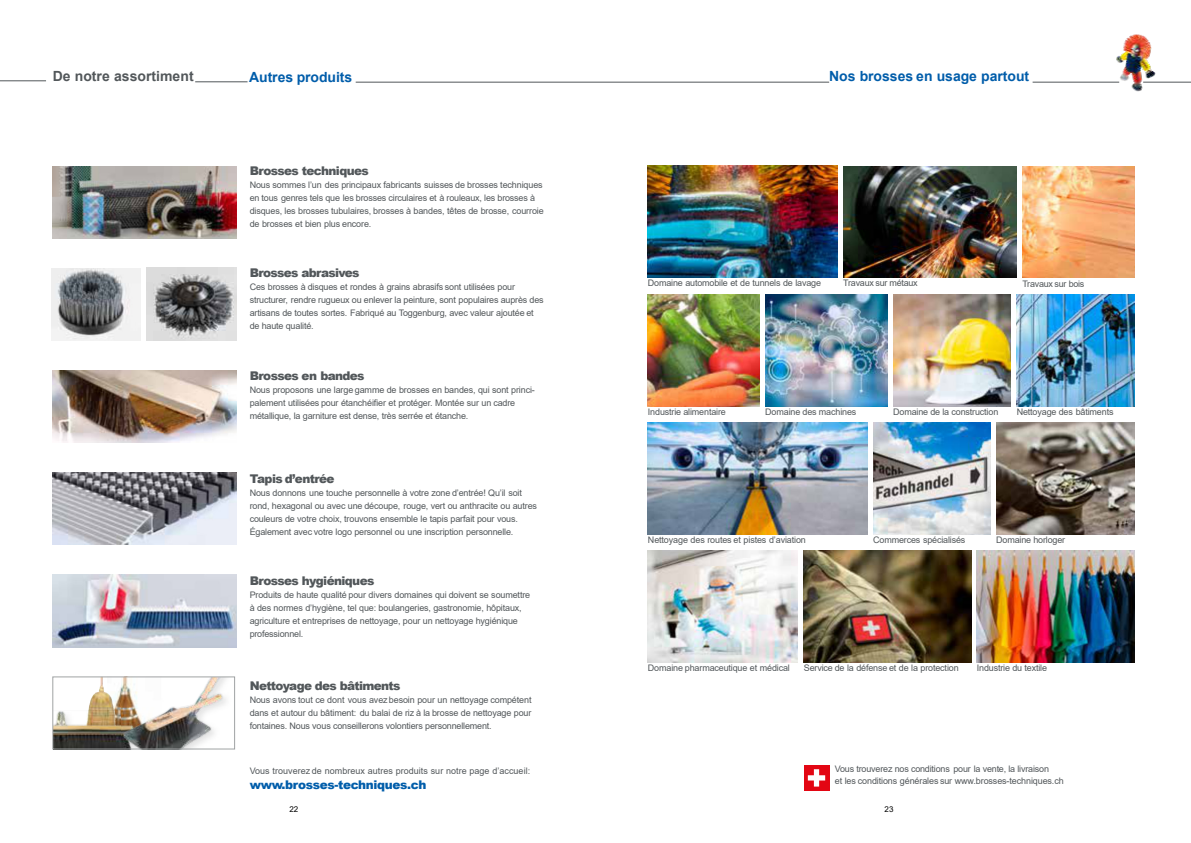
<style>
.page{position:relative;width:1191px;height:843px;background:#fff}
.page>*{position:absolute;margin:0;border:0;box-sizing:border-box;transform-origin:0 0}
.t1{font:700 14px "Arial";color:#005daa}
.t2{font:700 14px "Arial";color:#52575a}
.t3{font:900 12px "Arial";letter-spacing:-.05em;color:#52575a}
.t4{font:900 12px "Arial";letter-spacing:-.03em;color:#005daa}
.t5{font:9px/13px "Arial";letter-spacing:-.015em;color:#52575a}
.t6{font:9px "Arial";letter-spacing:.005em;color:#52575a}
.t7{font:8px "Arial";color:#000}
</style>
<div class="page">
<img style="left:1112px;top:34px;width:45px;height:58px">
<hr style="left:0;top:80px;width:46px;height:1px;background:#52575a">
<hr style="left:1143px;top:82px;width:48px;height:1px;background:#52575a">
<hr style="left:195px;top:81px;width:53px;height:1px;background:#52575a">
<div style="left:804px;top:765px;width:25px;height:25px;background:#e30613"></div>
<svg style="left:808px;top:769px;width:17px;height:17px"></svg>
<hr style="left:356px;top:82px;width:473px;height:1px;background:#52575a">
<hr style="left:1033px;top:82px;width:86px;height:1px;background:#52575a">
<img style="left:53px;top:472px;width:183px;height:72px">
<img style="left:53px;top:166px;width:183px;height:72px">
<img style="left:107px;top:683px;width:15px;height:27px">
<img style="left:88px;top:687px;width:12px;height:23px">
<img style="left:53px;top:710px;width:69px;height:39px">
<img style="left:122px;top:678px;width:112px;height:71px">
<img style="left:123px;top:678px;width:101px;height:71px">
<img style="left:53px;top:370px;width:183px;height:72px">
<img style="left:53px;top:574px;width:183px;height:72px">
<img style="left:147px;top:268px;width:89px;height:72px">
<img style="left:52px;top:268px;width:89px;height:72px">
<img style="left:977px;top:550px;width:157px;height:112px">
<img style="left:843px;top:166px;width:174px;height:112px">
<img style="left:1022px;top:166px;width:112px;height:112px">
<img style="left:648px;top:294px;width:112px;height:112px">
<img style="left:765px;top:294px;width:122px;height:112px">
<img style="left:1017px;top:294px;width:117px;height:112px">
<img style="left:648px;top:422px;width:220px;height:112px">
<img style="left:873px;top:422px;width:118px;height:112px">
<img style="left:996px;top:422px;width:138px;height:112px">
<img style="left:648px;top:550px;width:150px;height:112px">
<img style="left:804px;top:550px;width:167px;height:112px">
<img style="left:893px;top:294px;width:118px;height:112px">
<img style="left:648px;top:165px;width:190px;height:112px">
<div style="left:53px;top:676px;width:182px;height:72px;border:1px solid #a0a3a4"></div>
<h1 class="t2" style="left:53px;top:71px;width:143px">De notre assortiment</h1>
<h1 class="t1" style="left:249px;top:72px;width:104px">Autres produits</h1>
<h2 class="t3" style="left:250px;top:166px;width:121px">Brosses techniques</h2>
<p class="t5" style="left:250px;top:179px;width:296px">Nous sommes l’un des principaux fabricants suisses de brosses techniques en tous genres tels que les brosses circulaires et à rouleaux, les brosses à disques, les brosses tubulaires, brosses à bandes, têtes de brosse, courroie de brosses et bien plus encore.</p>
<h2 class="t3" style="left:250px;top:268px;width:111px">Brosses abrasives</h2>
<p class="t5" style="left:250px;top:281px;width:296px">Ces brosses à disques et rondes à grains abrasifs sont utilisées pour structurer, rendre rugueux ou enlever la peinture, sont populaires auprès des artisans de toutes sortes. Fabriqué au Toggenburg, avec valeur ajoutée et de haute qualité.</p>
<h2 class="t3" style="left:250px;top:371px;width:116px">Brosses en bandes</h2>
<p class="t5" style="left:250px;top:384px;width:287px">Nous proposons une large gamme de brosses en bandes, qui sont princi&shy;palement utilisées pour étanchéifier et protéger. Montée sur un cadre métallique, la garniture est dense, très serrée et étanche.</p>
<h2 class="t3" style="left:250px;top:474px;width:86px">Tapis d’entrée</h2>
<p class="t5" style="left:250px;top:487px;width:289px">Nous donnons une touche personnelle à votre zone d’entrée! Qu’il soit rond, hexagonal ou avec une découpe, rouge, vert ou anthracite ou autres couleurs de votre choix, trouvons ensemble le tapis parfait pour vous.<br>Également avec votre logo personnel ou une inscription personnelle.</p>
<h2 class="t3" style="left:250px;top:576px;width:126px">Brosses hygiéniques</h2>
<p class="t5" style="left:250px;top:589px;width:282px">Produits de haute qualité pour divers domaines qui doivent se soumettre à des normes d’hygiène, tel que: boulangeries, gastronomie, hôpitaux, agriculture et entreprises de nettoyage, pour un nettoyage hygiénique professionnel.</p>
<h2 class="t3" style="left:250px;top:681px;width:152px">Nettoyage des bâtiments</h2>
<p class="t5" style="left:250px;top:694px;width:283px;text-align:justify">Nous avons tout ce dont vous avezbesoin pour un nettoyage compétent dans et autour du bâtiment: du balai de riz à la brosse de nettoyage pour fontaines. Nous vous conseillerons volontiers personnellement.</p>
<p class="t6" style="left:250px;top:767px;width:282px">Vous trouverez de nombreux autres produits sur notre page d’accueil:</p>
<h2 class="t4" style="left:250px;top:780px;width:178px">www.brosses-techniques.ch</h2>
<h1 class="t1" style="left:829px;top:71px;width:202px">Nos brosses en usage partout</h1>
<p class="t5" style="left:648px;top:277px;width:175px">Domaine automobile et de tunnels de lavage</p>
<p class="t5" style="left:843px;top:277px;width:76px">Travaux sur métaux</p>
<p class="t5" style="left:1022px;top:278px;width:64px">Travaux sur bois</p>
<p class="t5" style="left:648px;top:406px;width:79px">Industrie alimentaire</p>
<p class="t5" style="left:765px;top:406px;width:93px">Domaine des machines</p>
<p class="t5" style="left:893px;top:406px;width:107px">Domaine de la construction</p>
<p class="t5" style="left:1017px;top:406px;width:98px">Nettoyage des bâtiments</p>
<p class="t5" style="left:648px;top:534px;width:160px">Nettoyage des routes et pistes d’aviation</p>
<p class="t5" style="left:873px;top:534px;width:94px">Commerces spécialisés</p>
<p class="t5" style="left:996px;top:534px;width:70px">Domaine horloger</p>
<p class="t5" style="left:648px;top:662px;width:143px">Domaine pharmaceutique et médical</p>
<p class="t5" style="left:804px;top:662px;width:156px">Service de la défense et de la protection</p>
<p class="t5" style="left:977px;top:662px;width:72px">Industrie du textile</p>
<p class="t5" style="left:835px;top:763px;width:230px;line-height:12px">Vous trouverez nos conditions pour la vente, la livraison<br>et les conditions générales sur www.brosses-techniques.ch</p>
<p class="t7" style="left:289px;top:806px;width:10px">22</p>
<p class="t7" style="left:885px;top:806px;width:10px">23</p>
</div>
